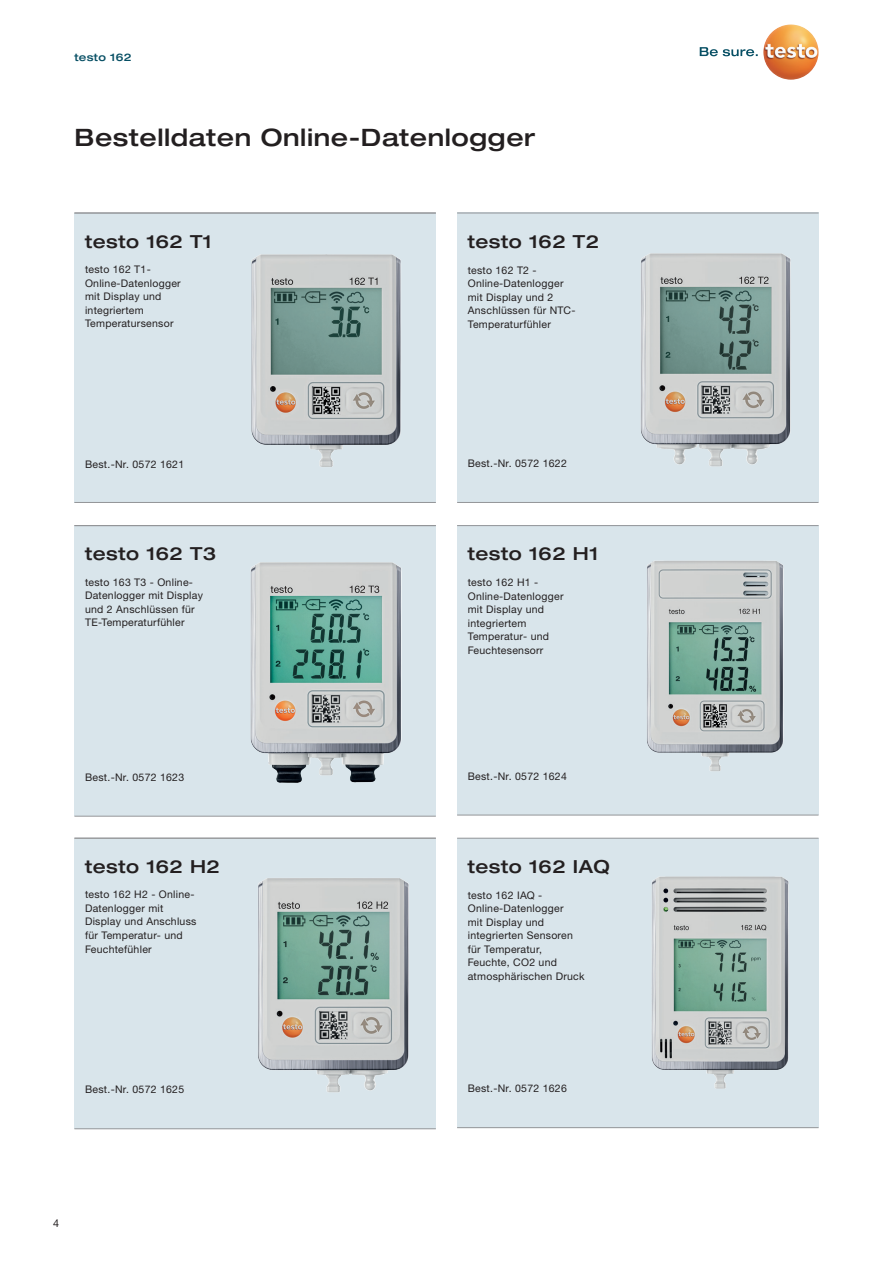
<style>
.page{position:relative;width:893px;height:1263px;background:#fff}
.page>*{position:absolute;margin:0;border:0;box-sizing:border-box;transform-origin:0 0}
.t1{font:500 expanded 24px "Helvetica Neue LTW1 G";letter-spacing:.025em;color:#231f20}
.t2{font:500 expanded 18px "Helvetica Neue LTW1 G";letter-spacing:.025em;color:#231f20}
.t3{font:10.8px "Helvetica Neue LTW1 G";color:#231f20}
.t4{font:10.5px/13.5px "Helvetica Neue LTW1 G";letter-spacing:.025em;color:#231f20}
.t5{font:500 expanded 10.5px "Helvetica Neue LTW1 G";letter-spacing:.025em;color:#074f64}
</style>
<div class="page">
<div style="left:74px;top:838px;width:362px;height:290px;background:#d9e5eb"></div>
<hr style="left:74px;top:838px;width:362px;height:1px;background:#939598">
<hr style="left:74px;top:1128px;width:362px;height:1px;background:#939598">
<div style="left:74px;top:213px;width:362px;height:290px;background:#d9e5eb"></div>
<div style="left:457px;top:213px;width:362px;height:289px;background:#d9e5eb"></div>
<div style="left:74px;top:526px;width:362px;height:290px;background:#d9e5eb"></div>
<hr style="left:457px;top:213px;width:362px;height:1px;background:#939598">
<hr style="left:74px;top:213px;width:362px;height:1px;background:#939598">
<hr style="left:74px;top:525px;width:362px;height:1px;background:#939598">
<hr style="left:457px;top:502px;width:362px;height:1px;background:#939598">
<hr style="left:74px;top:816px;width:362px;height:1px;background:#939598">
<svg style="left:700px;top:47px;width:58px;height:9px"></svg>
<img style="left:763px;top:24px;width:56px;height:56px;border-radius:28px">
<hr style="left:74px;top:502px;width:362px;height:1px;background:#939598">
<div style="left:457px;top:525px;width:362px;height:290px;background:#d9e5eb"></div>
<hr style="left:457px;top:815px;width:362px;height:1px;background:#939598">
<div style="left:457px;top:838px;width:362px;height:289px;background:#d9e5eb"></div>
<hr style="left:457px;top:838px;width:362px;height:1px;background:#939598">
<hr style="left:457px;top:1127px;width:362px;height:1px;background:#939598">
<img style="left:647px;top:561px;width:137px;height:210px">
<img style="left:258px;top:878px;width:151px;height:214px">
<img style="left:251px;top:254px;width:150px;height:213px">
<img style="left:641px;top:253px;width:150px;height:213px">
<img style="left:250px;top:562px;width:152px;height:221px">
<img style="left:652px;top:876px;width:137px;height:213px">
<hr style="left:457px;top:525px;width:362px;height:1px;background:#939598">
<p class="t5" style="left:74px;top:51px;width:59px">testo 162</p>
<h1 class="t1" style="left:74px;top:122px;width:462px">Bestelldaten Online-Datenlogger</h1>
<h2 class="t2" style="left:85px;top:230px;width:128px">testo 162 T1</h2>
<h2 class="t2" style="left:468px;top:230px;width:133px">testo 162 T2</h2>
<p class="t4" style="left:85px;top:263px;width:97px">testo 162 T1-<br>Online-Datenlogger mit Display und integriertem<br>Temperatursensor</p>
<p class="t4" style="left:468px;top:263px;width:109px">testo 162 T2 -<br>Online-Datenlogger mit Display und 2<br>Anschlüssen für NTC-<br>Temperaturfühler</p>
<p class="t4" style="left:85px;top:458px;width:101px">Best.-Nr. 0572 1621</p>
<p class="t4" style="left:468px;top:456px;width:101px">Best.-Nr. 0572 1622</p>
<h2 class="t2" style="left:85px;top:542px;width:133px">testo 162 T3</h2>
<p class="t4" style="left:85px;top:575px;width:119px">testo 163 T3 - Online-<br>Datenlogger mit Display und 2 Anschlüssen für<br>TE-Temperaturfühler</p>
<h2 class="t2" style="left:468px;top:542px;width:132px">testo 162 H1</h2>
<p class="t4" style="left:468px;top:576px;width:97px">testo 162 H1 -<br>Online-Datenlogger mit Display und integriertem<br>Temperatur- und<br>Feuchtesensorr</p>
<p class="t4" style="left:85px;top:770px;width:101px">Best.-Nr. 0572 1623</p>
<p class="t4" style="left:468px;top:769px;width:101px">Best.-Nr. 0572 1624</p>
<h2 class="t2" style="left:85px;top:855px;width:136px">testo 162 H2</h2>
<p class="t4" style="left:85px;top:888px;width:113px">testo 162 H2 - Online-<br>Datenlogger mit<br>Display und Anschluss für Temperatur- und<br>Feuchtefühler</p>
<h2 class="t2" style="left:468px;top:855px;width:143px">testo 162 IAQ</h2>
<p class="t4" style="left:468px;top:888px;width:118px">testo 162 IAQ -<br>Online-Datenlogger<br>mit Display und integrierten Sensoren für Temperatur,<br>Feuchte, CO2 und atmosphärischen Druck</p>
<p class="t4" style="left:85px;top:1083px;width:101px">Best.-Nr. 0572 1625</p>
<p class="t4" style="left:468px;top:1082px;width:101px">Best.-Nr. 0572 1626</p>
<p class="t3" style="left:53px;top:1217px;width:8px">4</p>
</div>
